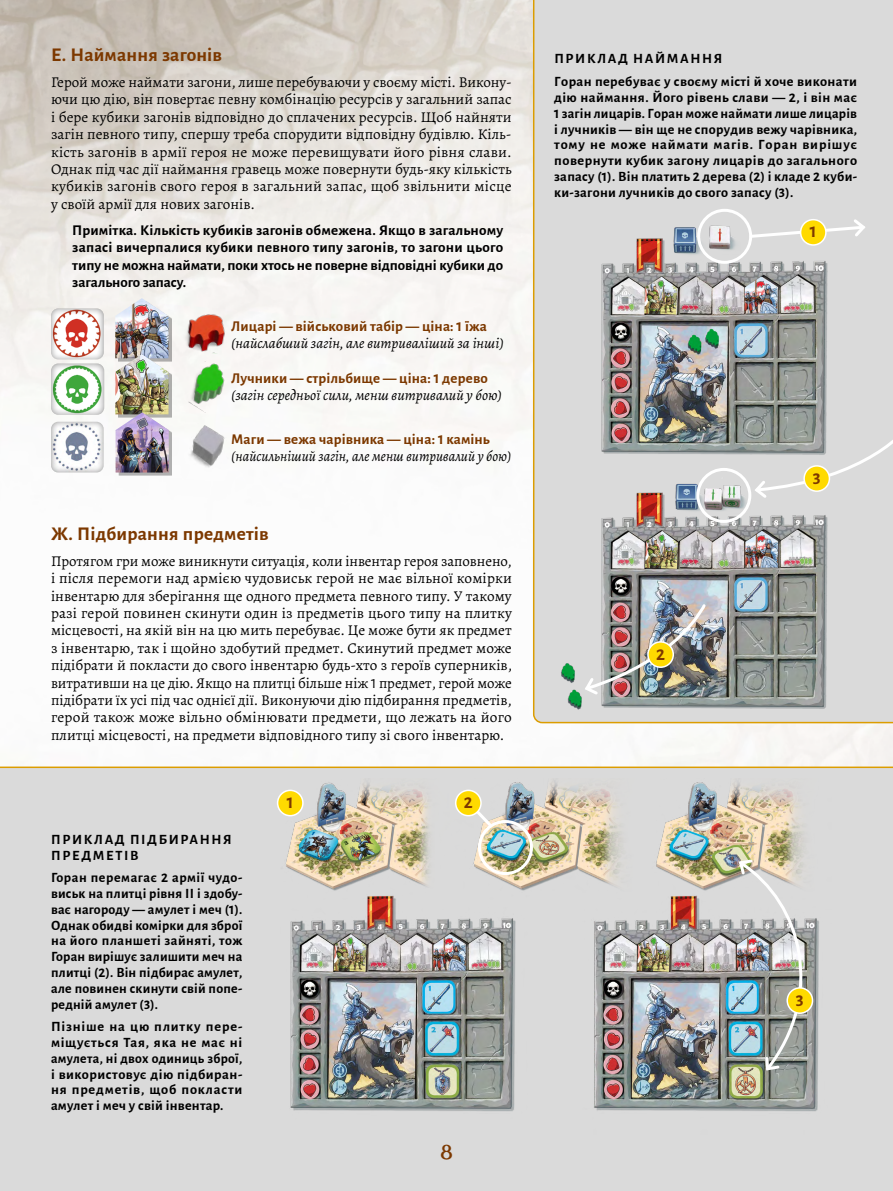
<style>
.page{position:relative;width:893px;height:1191px;background:#fff}
.page>*{position:absolute;margin:0;border:0;box-sizing:border-box;transform-origin:0 0}
.t1{font:21px "Risque";color:#7c3800}
.t2{font:700 19.5px "Alegreya Sans";letter-spacing:.005em;color:#7c3800}
.t3{font:700 18px "Alegreya Sans";color:#7c3800}
.t4{font:15px/17.4px "Alegreya";color:#000;text-align:justify}
.t5{font:700 15px/17.4px "Alegreya Sans";color:#000;text-align:justify}
.t6{font:700 15px "Alegreya Sans";letter-spacing:.005em;color:#7c3800}
.t7{font:italic 15px "Alegreya";color:#000}
.t8{font:italic 15px "Alegreya";color:#000;scale:.95 1}
.t9{font:700 14.25px/15.8px "Alegreya Sans";letter-spacing:.02em;color:#000;text-align:justify}
.t10{font:700 14.25px/15.8px "Alegreya Sans";letter-spacing:.115em;color:#000}
.s1{font-family:"Alegreya Sans"}
</style>
<div class="page">
<img style="left:0;top:0;width:893px;height:766px">
<div style="left:0;top:766px;width:893px;height:425px;background:#dadada"></div>
<div style="left:533px;top:0;width:360px;height:723px;background:#dadada"></div>
<img style="left:542px;top:204px;width:351px;height:527px">
<img style="left:177px;top:302px;width:54px;height:51px">
<div style="left:118px;top:301px;width:54px;height:60px;background:#000;opacity:.3"></div>
<img style="left:115px;top:298px;width:53px;height:56px">
<div style="left:38px;top:299px;width:81px;height:63px;background:#000;opacity:.5"></div>
<img style="left:176px;top:359px;width:55px;height:54px">
<div style="left:118px;top:357px;width:54px;height:60px;background:#000;opacity:.3"></div>
<img style="left:119px;top:354px;width:49px;height:58px">
<div style="left:38px;top:353px;width:81px;height:64px;background:#000;opacity:.5"></div>
<img style="left:178px;top:418px;width:53px;height:53px">
<div style="left:118px;top:415px;width:54px;height:60px;background:#000;opacity:.3"></div>
<img style="left:118px;top:412px;width:51px;height:60px">
<div style="left:39px;top:412px;width:79px;height:62px;background:#000;opacity:.5"></div>
<svg style="left:748px;top:217px;width:120px;height:22px;background:#dfdfdf"></svg>
<div style="left:801px;top:220px;width:25px;height:25px;background:#ffda00;border-radius:50%"></div>
<div style="left:800px;top:219px;width:27px;height:27px;border:2px solid #fff;border-radius:50%"></div>
<img style="left:583px;top:602px;width:124px;height:95px">
<div style="left:697px;top:209px;width:55px;height:55px;border:3px solid #fff;border-radius:50%"></div>
<div style="left:696px;top:468px;width:55px;height:55px;border:3px solid #fff;border-radius:50%"></div>
<svg style="left:752px;top:424px;width:141px;height:76px;background:#cbcdcc"></svg>
<div style="left:648px;top:642px;width:25px;height:25px;background:#ffda00;border-radius:50%"></div>
<div style="left:647px;top:641px;width:27px;height:27px;border:2px solid #fff;border-radius:50%"></div>
<div style="left:804px;top:466px;width:25px;height:25px;background:#ffda00;border-radius:50%"></div>
<div style="left:803px;top:465px;width:27px;height:27px;border:2px solid #fff;border-radius:50%"></div>
<img style="left:281px;top:779px;width:562px;height:355px">
<svg style="left:461px;top:795px;width:33px;height:34px"></svg>
<img style="left:736px;top:857px;width:88px;height:216px">
<div style="left:278px;top:790px;width:25px;height:25px;background:#ffda00;border-radius:50%"></div>
<div style="left:277px;top:789px;width:27px;height:27px;border:2px solid #fff;border-radius:50%"></div>
<div style="left:787px;top:988px;width:25px;height:25px;background:#ffda00;border-radius:50%"></div>
<div style="left:786px;top:987px;width:27px;height:27px;border:2px solid #fff;border-radius:50%"></div>
<div style="left:478px;top:820px;width:55px;height:55px;border:3px solid #fff;border-radius:50%"></div>
<div style="left:456px;top:790px;width:25px;height:25px;background:#ffda00;border-radius:50%"></div>
<div style="left:455px;top:789px;width:27px;height:27px;border:2px solid #fff;border-radius:50%"></div>
<h2 class="t2" style="left:51px;top:40px;width:172px">Е. Наймання загонів</h2>
<p class="t4" style="left:51px;top:73px;width:462px">Герой може наймати загони, лише перебуваючи у своєму місті. Викону&shy;ючи цю дію, він повертає певну комбінацію ресурсів у загальний запас і бере кубики загонів відповідно до сплачених ресурсів. Щоб найняти загін певного типу, спершу треба спорудити відповідну будівлю. Кіль&shy;кість загонів в армії героя не може перевищувати його рівня слави.<br>Однак під час дії наймання гравець може повернути будь-яку кількість кубиків загонів свого героя в загальний запас, щоб звільнити місце у своїй армії для нових загонів.</p>
<p class="t5" style="left:72px;top:220px;width:432px">Примітка. Кількість кубиків загонів обмежена. Якщо в загальному запасі вичерпалися кубики певного типу загонів, то загони цього типу не можна наймати, поки хтось не поверне відповідні кубики до загального запасу.</p>
<p class="t6" style="left:231px;top:315px;width:257px">Лицарі — військовий табір — ціна: 1 їжа</p>
<p class="t7" style="left:231px;top:333px;width:274px">(найслабший загін, але витриваліший за інші)</p>
<p class="t6" style="left:231px;top:367px;width:258px">Лучники — стрільбище — ціна: 1 дерево</p>
<p class="t7" style="left:231px;top:385px;width:273px">(загін середньої сили, менш витривалий у бою)</p>
<p class="t6" style="left:231px;top:428px;width:260px">Маги — вежа чарівника — ціна: 1 камінь</p>
<p class="t8" style="left:231px;top:446px;width:296px">(найсильніший загін, але менш витривалий у бою)</p>
<h2 class="t2" style="left:51px;top:519px;width:219px">Ж. Підбирання предметів</h2>
<p class="t4" style="left:51px;top:552px;width:463px">Протягом гри може виникнути ситуація, коли інвентар героя заповнено, і після перемоги над армією чудовиськ герой не має вільної комірки інвентарю для зберігання ще одного предмета певного типу. У такому разі герой повинен скинути один із предметів цього типу на плитку місцевості, на якій він на цю мить перебуває. Це може бути як предмет з інвентарю, так і щойно здобутий предмет. Скинутий предмет може підібрати й покласти до свого інвентарю будь-хто з героїв суперників, витративши на це дію. Якщо на плитці більше ніж <span class="s1">1</span> предмет, герой може підібрати їх усі під час однієї дії. Виконуючи дію підбирання предметів, герой також може вільно обмінювати предмети, що лежать на його плитці місцевості, на предмети відповідного типу зі свого інвентарю.</p>
<p class="t10" style="left:51px;top:830px;width:182px">ПРИКЛАД ПІДБИРАННЯ<br>ПРЕДМЕТІВ</p>
<p class="t9" style="left:51px;top:869px;width:193px">Горан перемагає 2 армії чудо&shy;виськ на плитці рівня ІІ і здобу&shy;ває нагороду — амулет і меч (1).<br>Однак обидві комірки для зброї на його планшеті зайняті, тож Горан вирішує залишити меч на плитці (2). Він підбирає амулет, але повинен скинути свій попе&shy;редній амулет (3).</p>
<p class="t9" style="left:51px;top:1018px;width:193px">Пізніше на цю плитку пере&shy;міщується Тая, яка не має ні амулета, ні двох одиниць зброї, і використовує дію підбиран&shy;ня предметів, щоб покласти амулет і меч у свій інвентар.</p>
<p class="t3" style="left:287px;top:789px;width:8px">1</p>
<p class="t3" style="left:464px;top:789px;width:10px">2</p>
<h1 class="t1" style="left:440px;top:1139px;width:14px">8</h1>
<p class="t9" style="left:554px;top:46px;width:304px;line-height:22.8px">ПРИКЛАД НАЙМАННЯ<br>Горан перебуває у своєму місті й хоче виконати</p>
<p class="t9" style="left:554px;top:89px;width:304px">дію наймання. Його рівень слави — 2, і він має 1 загін лицарів. Горан може наймати лише лицарів і лучників — він ще не спорудив вежу чарівника, тому не може наймати магів. Горан вирішує повернути кубик загону лицарів до загального запасу (1). Він платить 2 дерева (2) і кладе 2 куби&shy;ки-загони лучників до свого запасу (3).</p>
<p class="t3" style="left:810px;top:218px;width:8px">1</p>
<p class="t3" style="left:656px;top:640px;width:10px">2</p>
<p class="t3" style="left:813px;top:464px;width:9px">3</p>
<p class="t3" style="left:796px;top:986px;width:9px">3</p>
</div>
